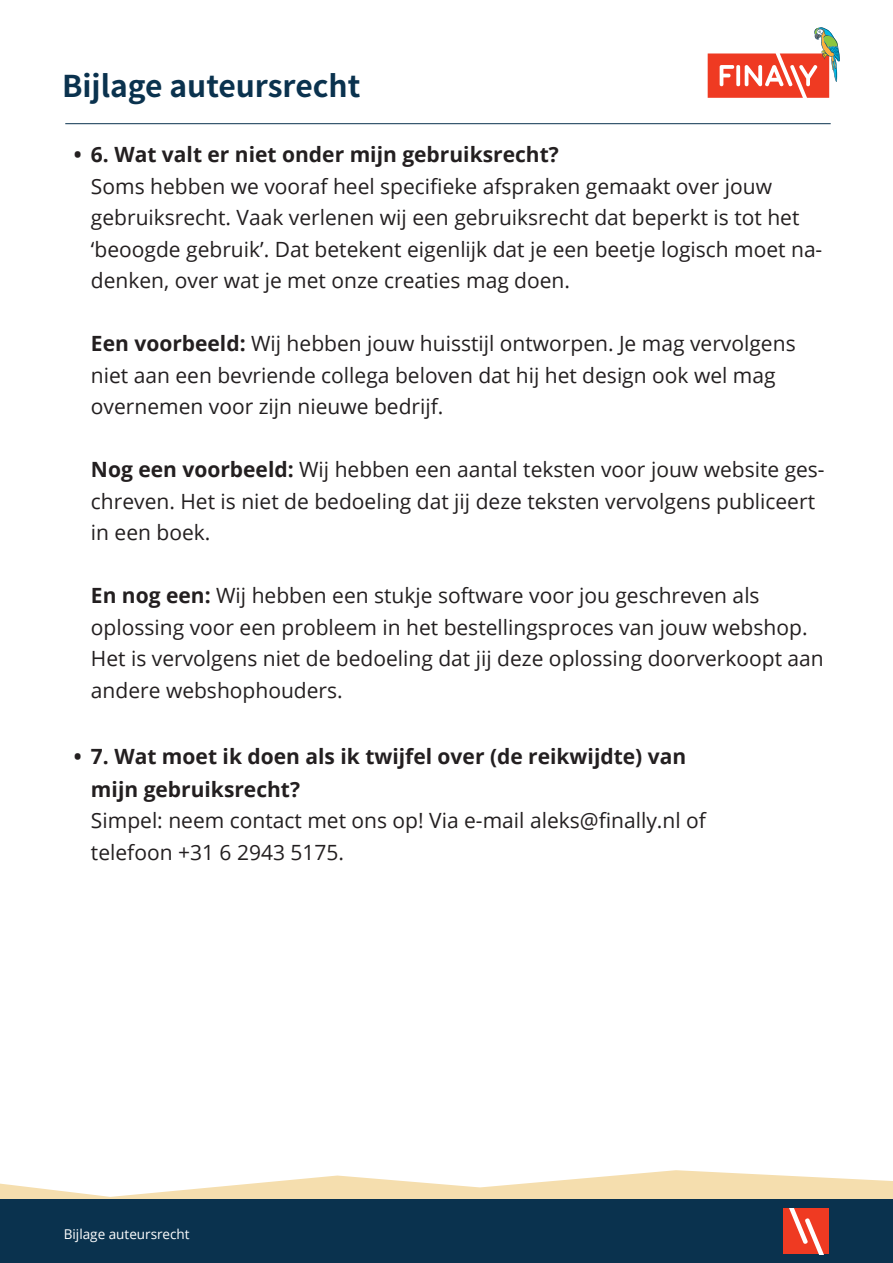
<style>
.page{position:relative;width:893px;height:1263px;background:#fff}
.page>*{position:absolute;margin:0;border:0;box-sizing:border-box;transform-origin:0 0}
.t1{font:700 30px "Noto Sans JP";color:#0a324e}
.t2{font:21px/31.5px "Open Sans";color:#231f20}
.t3{font:700 21px/33px "Open Sans";color:#231f20}
.t4{font:13.5px "Open Sans";color:#fff}
.s1{font-weight:700}
</style>
<div class="page">
<svg style="left:0;top:1170px;width:893px;height:29px;fill:#f5deae"></svg>
<div style="left:0;top:1199px;width:893px;height:64px;background:#0a324e"></div>
<div style="left:783px;top:1208px;width:46px;height:46px;background:#ef3a22"></div>
<svg style="left:789px;top:1208px;width:35px;height:46px"></svg>
<svg style="left:708px;top:27px;width:132px;height:71px"></svg>
<hr style="left:65px;top:123px;width:766px;height:1px;background:#0a324e">
<h1 class="t1" style="left:62px;top:69px;width:300px">Bijlage auteursrecht</h1>
<p class="t3" style="left:74px;top:137px;width:486px">• 6. Wat valt er niet onder mijn gebruiksrecht?</p>
<p class="t2" style="left:91px;top:170px;width:733px">Soms hebben we vooraf heel specifieke afspraken gemaakt over jouw gebruiksrecht. Vaak verlenen wij een gebruiksrecht dat beperkt is tot het ‘beoogde gebruik’. Dat betekent eigenlijk dat je een beetje logisch moet na&shy;denken, over wat je met onze creaties mag doen.</p>
<p class="t2" style="left:91px;top:327px;width:706px"><span class="s1">Een voorbeeld:</span> Wij hebben jouw huisstijl ontworpen. Je mag vervolgens niet aan een bevriende collega beloven dat hij het design ook wel mag overnemen voor zijn nieuwe bedrijf.</p>
<p class="t2" style="left:91px;top:453px;width:735px"><span class="s1">Nog een voorbeeld:</span> Wij hebben een aantal teksten voor jouw website ges&shy;chreven. Het is niet de bedoeling dat jij deze teksten vervolgens publiceert in een boek.</p>
<p class="t2" style="left:91px;top:579px;width:734px"><span class="s1">En nog een:</span> Wij hebben een stukje software voor jou geschreven als oplossing voor een probleem in het bestellingsproces van jouw webshop.<br>Het is vervolgens niet de bedoeling dat jij deze oplossing doorverkoopt aan andere webshophouders.</p>
<p class="t3" style="left:91px;top:739px;width:597px;text-indent:-17px">• 7. Wat moet ik doen als ik twijfel over (de reikwijdte) van mijn gebruiksrecht?</p>
<p class="t2" style="left:91px;top:804px;width:616px">Simpel: neem contact met ons op! Via e-mail aleks@finally.nl of telefoon +31 6 2943 5175.</p>
<p class="t4" style="left:64px;top:1224px;width:127px">Bijlage auteursrecht</p>
</div>
